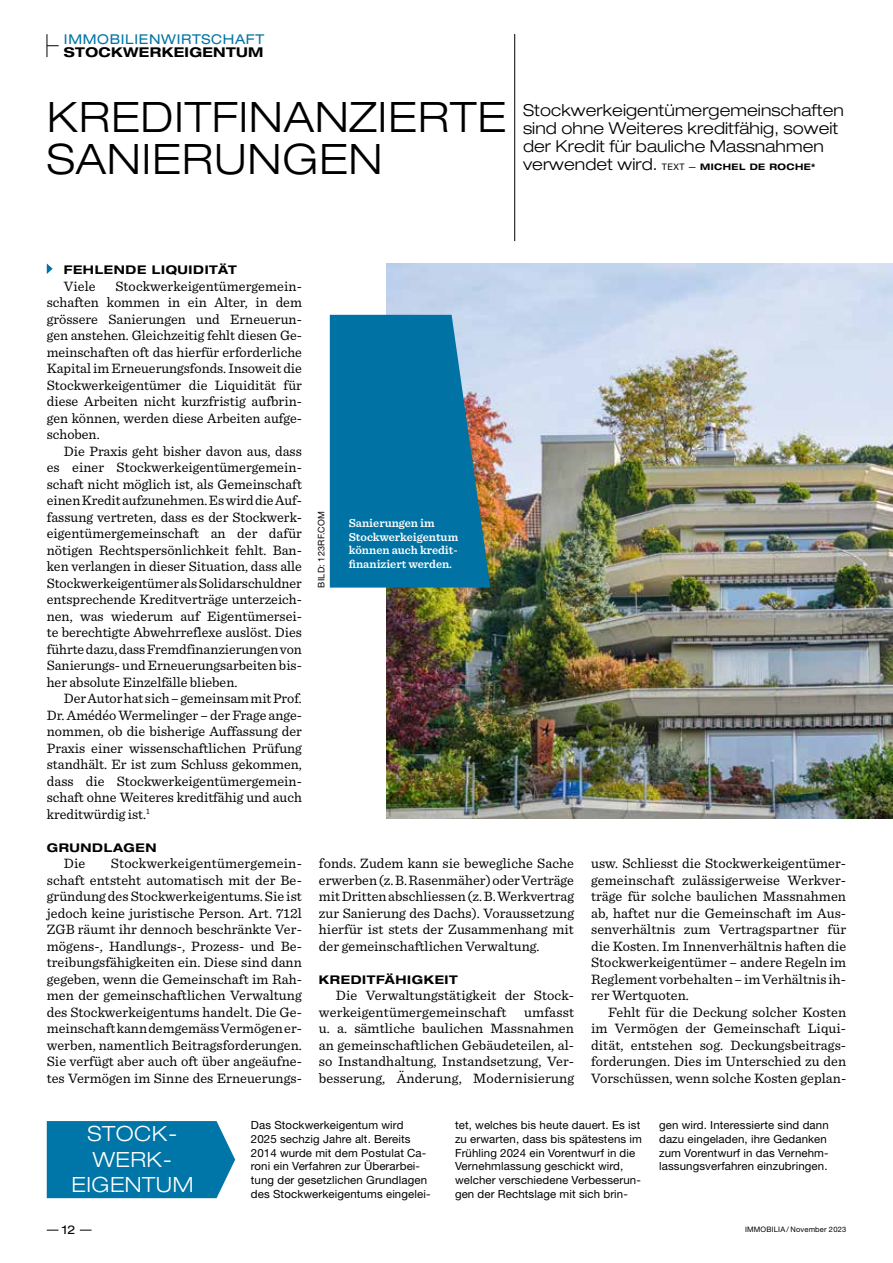
<style>
.page{position:relative;width:893px;height:1263px;background:#fff}
.page>*{position:absolute;margin:0;border:0;box-sizing:border-box;transform-origin:0 0}
.t1{font:300 expanded 42px/42px "Helvetica Neue LT Std";letter-spacing:.025em;color:#000}
.t2{font:300 expanded 21px/25.5px "Helvetica Neue LT Std";letter-spacing:.025em;color:#fff;text-align:center}
.t3{font:300 expanded 16.5px/18px "Helvetica Neue LT Std";letter-spacing:.005em;color:#000}
.t4{font:14.25px/16.5px "Sentinel";letter-spacing:.005em;color:#000;text-align:justify}
.t5{font:expanded 13.5px "Helvetica Neue LT Std";letter-spacing:.05em;color:#0073a4}
.t6{font:700 expanded 13.5px "Helvetica Neue LT Std";letter-spacing:.025em;color:#000}
.t7{font:600 12px/13.5px "Sentinel";color:#fff}
.t8{font:700 expanded 12px "Helvetica Neue LT Std";letter-spacing:.05em;color:#000}
.t9{font:expanded 12px "Helvetica Neue LT Std";color:#000}
.t10{font:11.25px/13.8px "Helvetica Neue LT Std";letter-spacing:.01em;color:#000}
.t11{font:9px "Helvetica Neue LT Std";letter-spacing:.025em;color:#000}
.t12{font:7.5px "Helvetica Neue LT Std";letter-spacing:.025em;color:#000}
.s1{font-weight:400;font-stretch:normal;font-size:9px}
.s2{font-weight:700;font-size:9px}
</style>
<div class="page">
<svg style="left:80px;top:1230px;width:12px;height:1px"></svg>
<div style="left:47px;top:1121px;width:188px;height:77px;background:#0075a7"></div>
<svg style="left:47px;top:263px;width:6px;height:11px"></svg>
<hr style="left:514px;top:34px;width:1px;height:207px;background:#000">
<svg style="left:47px;top:34px;width:12px;height:23px"></svg>
<img style="left:387px;top:264px;width:506px;height:555px">
<svg style="left:330px;top:315px;width:160px;height:273px;background:#1278a4"></svg>
<p class="t5" style="left:64px;top:31px;width:202px">IMMOBILIENWIRTSCHAFT</p>
<p class="t6" style="left:64px;top:44px;width:201px">STOCKWERKEIGENTUM</p>
<h1 class="t1" style="left:47px;top:95px;width:461px">KREDITFINANZIERTE<br>SANIERUNGEN</h1>
<p class="t3" style="left:523px;top:101px;width:322px">Stockwerkeigentümergemeinschaften sind ohne Weiteres kreditfähig, soweit der Kredit für bauliche Massnahmen verwendet wird. <span class="s1">TEXT —</span> <span class="s2">MICHEL DE ROCHE*</span></p>
<p class="t8" style="left:64px;top:262px;width:174px">FEHLENDE LIQUIDITÄT</p>
<p class="t4" style="left:64px;top:277px;width:33px">Viele</p>
<p class="t4" style="left:47px;top:277px;width:257px;text-indent:69px">Stockwerkeigentümergemein&shy;schaften kommen in ein Alter, in dem grössere Sanierungen und Erneuerun&shy;gen anstehen. Gleichzeitig fehlt diesen Ge&shy;meinschaften oft das hierfür erforderliche Kapital im Erneuerungsfonds. Insoweit die Stockwerkeigentümer die Liquidität für diese Arbeiten nicht kurzfristig aufbrin&shy;gen können, werden diese Arbeiten aufge&shy;schoben.</p>
<p class="t4" style="left:47px;top:442px;width:257px;text-indent:17px">Die Praxis geht bisher davon aus, dass es einer Stockwerkeigentümergemein&shy;schaft nicht möglich ist, als Gemeinschaft einen Kredit aufzunehmen. Es wird die Auf&shy;fassung vertreten, dass es der Stockwerk&shy;eigentümergemeinschaft an der dafür nötigen Rechtspersönlichkeit fehlt. Ban&shy;ken verlangen in dieser Situation, dass alle Stockwerkeigentümer als Solidarschuldner entsprechende Kreditverträge unterzeich&shy;nen, was wiederum auf Eigentümersei&shy;te berechtigte Abwehrreflexe auslöst. Dies führte dazu, dass Fremdfinanzierungen von Sanierungs- und Erneuerungsarbeiten bis&shy;her absolute Einzelfälle blieben.</p>
<p class="t4" style="left:47px;top:689px;width:257px;text-indent:17px">Der Autor hat sich – gemeinsam mit Prof.<br>Dr. Amédéo Wermelinger – der Frage ange&shy;nommen, ob die bisherige Auffassung der Praxis einer wissenschaftlichen Prüfung standhält. Er ist zum Schluss gekommen, dass die Stockwerkeigentümergemein&shy;schaft ohne Weiteres kreditfähig und auch kreditwürdig ist.<sup>1</sup></p>
<p class="t8" style="left:47px;top:840px;width:111px">GRUNDLAGEN</p>
<p class="t4" style="left:64px;top:854px;width:23px">Die</p>
<p class="t11" style="left:316px;top:588px;width:78px;rotate:-90deg">BILD: 123RF.COM</p>
<p class="t7" style="left:349px;top:516px;width:111px">Sanierungen im<br>Stockwerkeigentum können auch kredit&shy;finaniziert werden.</p>
<p class="t4" style="left:47px;top:854px;width:257px;text-indent:64px">Stockwerkeigentümergemein&shy;schaft entsteht automatisch mit der Be&shy;gründung des Stockwerkeigentums. Sie ist jedoch keine juristische Person. Art. 712l ZGB räumt ihr dennoch beschränkte Ver&shy;mögens-, Handlungs-, Prozess- und Be&shy;treibungsfähigkeiten ein. Diese sind dann gegeben, wenn die Gemeinschaft im Rah&shy;men der gemeinschaftlichen Verwaltung des Stockwerkeigentums handelt. Die Ge&shy;meinschaft kann demgemäss Vermögen er&shy;werben, namentlich Beitragsforderungen.<br>Sie verfügt aber auch oft über angeäufne&shy;tes Vermögen im Sinne des Erneuerungs-</p>
<p class="t4" style="left:319px;top:854px;width:257px">fonds. Zudem kann sie bewegliche Sache erwerben (z. B. Rasenmäher) oder Verträge mit Dritten abschliessen (z. B. Werkvertrag zur Sanierung des Dachs). Voraussetzung hierfür ist stets der Zusammenhang mit der gemeinschaftlichen Verwaltung.</p>
<p class="t8" style="left:319px;top:972px;width:140px">KREDITFÄHIGKEIT</p>
<p class="t4" style="left:319px;top:986px;width:257px;text-indent:17px">Die Verwaltungstätigkeit der Stock&shy;werkeigentümergemeinschaft umfasst u. a. sämtliche baulichen Massnahmen an gemeinschaftlichen Gebäudeteilen, al&shy;so Instandhaltung, Instandsetzung, Ver&shy;besserung, Änderung, Modernisierung</p>
<p class="t4" style="left:591px;top:854px;width:257px">usw. Schliesst die Stockwerkeigentümer&shy;gemeinschaft zulässigerweise Werkver&shy;träge für solche baulichen Massnahmen ab, haftet nur die Gemeinschaft im Aus&shy;senverhältnis zum Vertragspartner für die Kosten. Im Innenverhältnis haften die Stockwerkeigentümer – andere Regeln im Reglement vorbehalten – im Verhältnis ih&shy;rer Wertquoten.</p>
<p class="t4" style="left:591px;top:1003px;width:257px;text-indent:17px">Fehlt für die Deckung solcher Kosten im Vermögen der Gemeinschaft Liqui&shy;dität, entstehen sog. Deckungsbeitrags&shy;forderungen. Dies im Unterschied zu den Vorschüssen, wenn solche Kosten geplan-</p>
<h2 class="t2" style="left:72px;top:1121px;width:123px">STOCK-<br>WERK-<br>EIGENTUM</h2>
<p class="t10" style="left:251px;top:1118px;width:181px">Das Stockwerkeigentum wird<br>2025 sechzig Jahre alt. Bereits<br>2014 wurde mit dem Postulat Ca&shy;roni ein Verfahren zur Überarbei&shy;tung der gesetzlichen Grundlagen des Stockwerkeigentums eingelei-</p>
<p class="t10" style="left:455px;top:1118px;width:188px">tet, welches bis heute dauert. Es ist zu erwarten, dass bis spätestens im Frühling 2024 ein Vorentwurf in die Vernehmlassung geschickt wird, welcher verschiedene Verbesserun&shy;gen der Rechtslage mit sich brin-</p>
<p class="t10" style="left:659px;top:1118px;width:171px">gen wird. Interessierte sind dann dazu eingeladen, ihre Gedanken zum Vorentwurf in das Vernehm&shy;lassungsverfahren einzubringen.</p>
<p class="t9" style="left:62px;top:1222px;width:15px">12</p>
<p class="t12" style="left:745px;top:1225px;width:103px">IMMOBILIA / November 2023</p>
</div>
